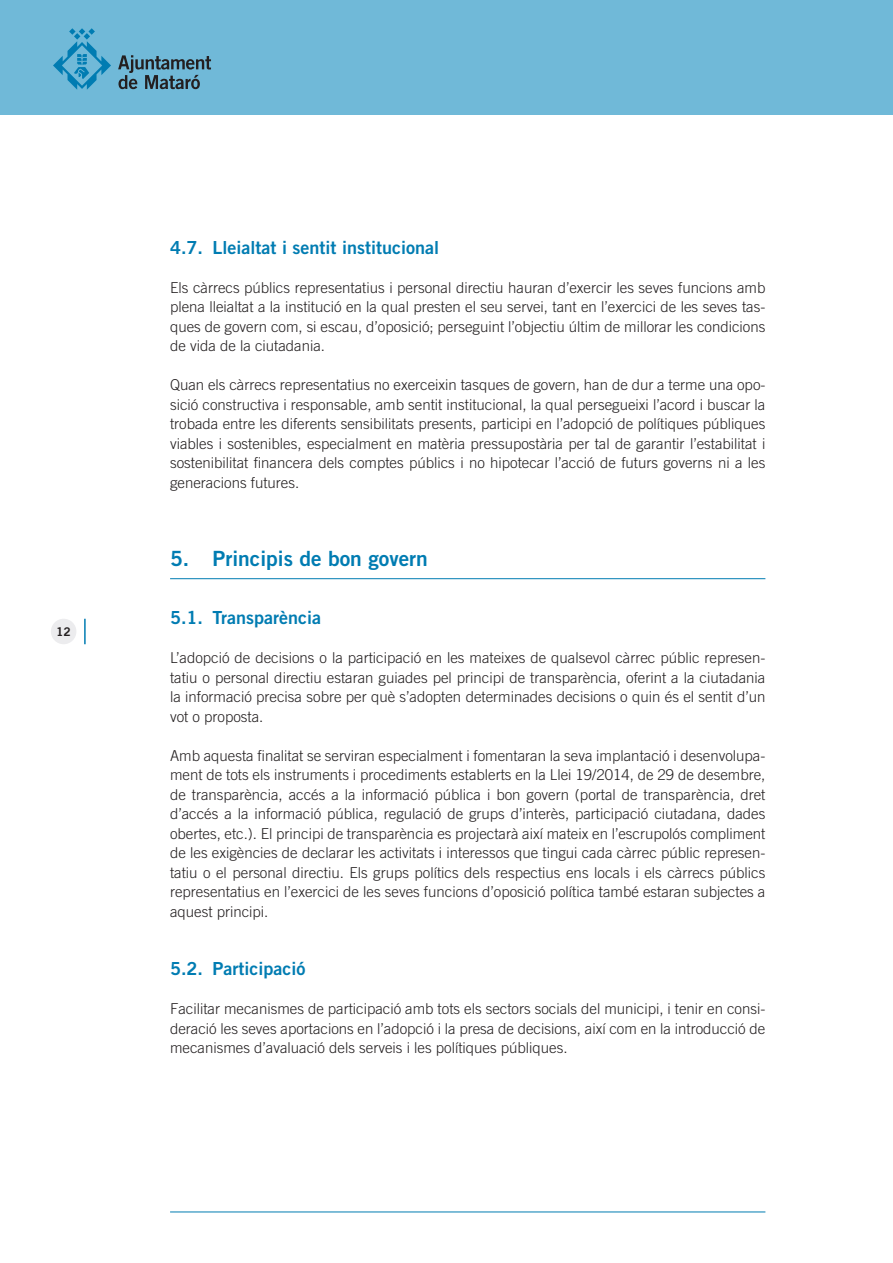
<style>
.page{position:relative;width:893px;height:1263px;background:#fff}
.page>*{position:absolute;margin:0;border:0;box-sizing:border-box;transform-origin:0 0}
.t1{font:21px "Trade Gothic Bold Two";color:#007cb2}
.t2{font:18px "Trade Gothic Bold Two";color:#007cb2}
.BASIC{font:300 15px/19.5px "Trade Gothic";color:#231f20;text-align:justify}
.t3{font:12px "Trade Gothic Bold Two";color:#231f20}
</style>
<div class="page">
<div style="left:0;top:0;width:893px;height:115px;background:#70b9d8"></div>
<div style="left:51px;top:619px;width:25px;height:25px;background:#ececee;border-radius:50%"></div>
<svg style="left:118px;top:55px;width:93px;height:34px"></svg>
<svg style="left:53px;top:28px;width:58px;height:62px"></svg>
<hr style="left:84px;top:619px;width:2px;height:25px;background:#007cb2">
<hr style="left:170px;top:1211px;width:595px;height:1px;background:#007cb2">
<hr style="left:170px;top:578px;width:595px;height:1px;background:#007cb2">
<p class="t3" style="left:56px;top:624px;width:16px">12</p>
<p class="t2" style="left:170px;top:236px;width:271px">4.7. Lleialtat i sentit institucional</p>
<p class="BASIC" style="left:170px;top:277px;width:597px">Els càrrecs públics representatius i personal directiu hauran d’exercir les seves funcions amb plena lleialtat a la institució en la qual presten el seu servei, tant en l’exercici de les seves tas&shy;ques de govern com, si escau, d’oposició; perseguint l’objectiu últim de millorar les condicions de vida de la ciutadania.</p>
<p class="BASIC" style="left:170px;top:375px;width:597px">Quan els càrrecs representatius no exerceixin tasques de govern, han de dur a terme una opo&shy;sició constructiva i responsable, amb sentit institucional, la qual persegueixi l’acord i buscar la trobada entre les diferents sensibilitats presents, participi en l’adopció de polítiques públiques viables i sostenibles, especialment en matèria pressupostària per tal de garantir l’estabilitat i sostenibilitat financera dels comptes públics i no hipotecar l’acció de futurs governs ni a les generacions futures.</p>
<p class="t1" style="left:170px;top:545px;width:259px">5. Principis de bon govern</p>
<p class="t2" style="left:170px;top:606px;width:153px">5.1. Transparència</p>
<p class="BASIC" style="left:170px;top:648px;width:597px">L’adopció de decisions o la participació en les mateixes de qualsevol càrrec públic represen&shy;tatiu o personal directiu estaran guiades pel principi de transparència, oferint a la ciutadania la informació precisa sobre per què s’adopten determinades decisions o quin és el sentit d’un vot o proposta.</p>
<p class="BASIC" style="left:170px;top:745px;width:597px">Amb aquesta finalitat se serviran especialment i fomentaran la seva implantació i desenvolupa&shy;ment de tots els instruments i procediments establerts en la Llei 19/2014, de 29 de desembre, de transparència, accés a la informació pública i bon govern (portal de transparència, dret d’accés a la informació pública, regulació de grups d’interès, participació ciutadana, dades obertes, etc.). El principi de transparència es projectarà així mateix en l’escrupolós compliment de les exigències de declarar les activitats i interessos que tingui cada càrrec públic represen&shy;tatiu o el personal directiu. Els grups polítics dels respectius ens locals i els càrrecs públics representatius en l’exercici de les seves funcions d’oposició política també estaran subjectes a aquest principi.</p>
<p class="t2" style="left:170px;top:957px;width:137px">5.2. Participació</p>
<p class="BASIC" style="left:170px;top:999px;width:597px">Facilitar mecanismes de participació amb tots els sectors socials del municipi, i tenir en consi&shy;deració les seves aportacions en l’adopció i la presa de decisions, així com en la introducció de mecanismes d’avaluació dels serveis i les polítiques públiques.</p>
</div>
